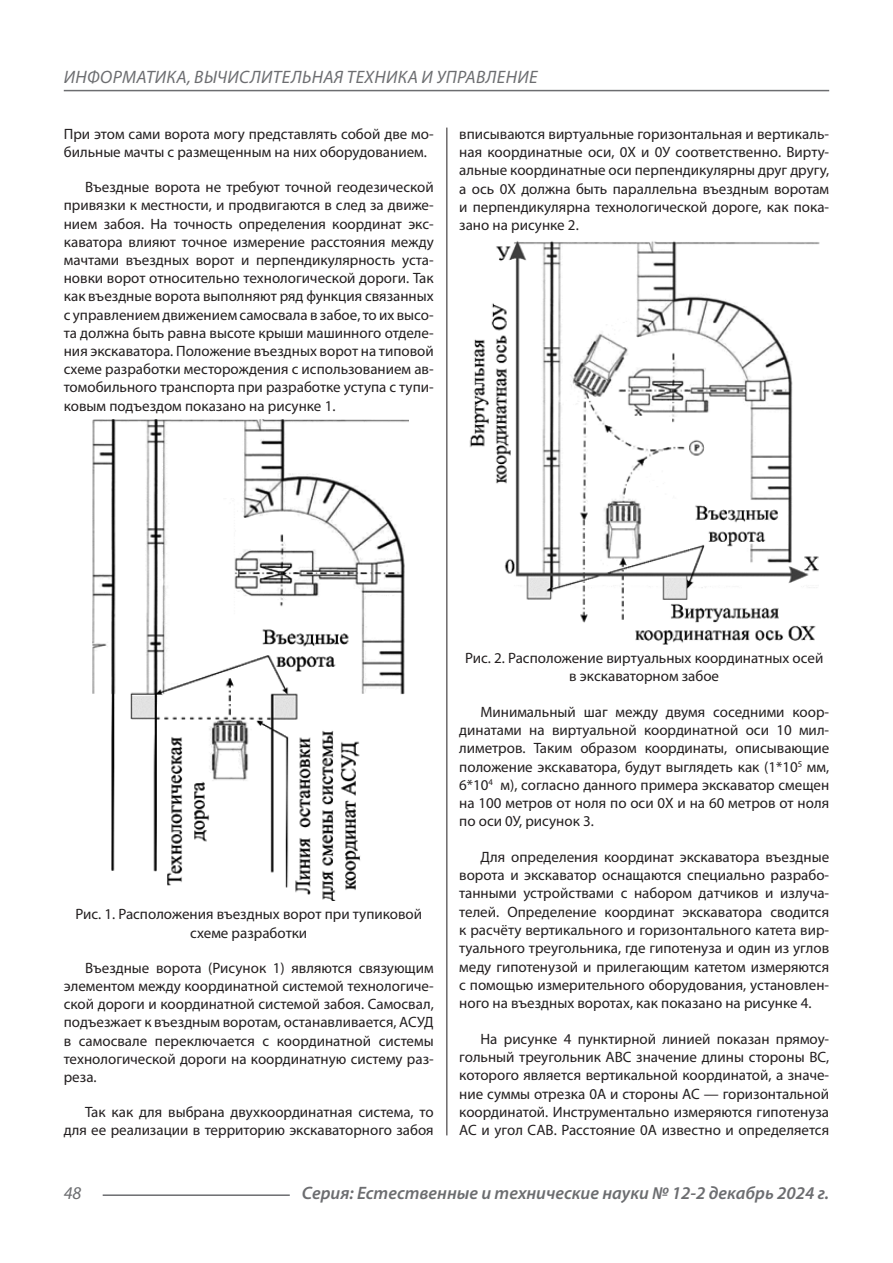
<style>
.page{position:relative;width:893px;height:1263px;background:#fff}
.page>*{position:absolute;margin:0;border:0;box-sizing:border-box;transform-origin:0 0}
.t1{font:italic 600 18px "Myriad Pro";color:#6c6d70}
.t2{font:italic 18px "Myriad Pro";letter-spacing:.02em;color:#6c6d70}
.Статья_текст{font:15px/18.3px "Myriad Pro";color:#231f20;text-align:justify}
</style>
<div class="page">
<hr style="left:446px;top:128px;width:1px;height:1007px;background:#231f20">
<hr style="left:103px;top:1194px;width:187px;height:2px;background:#6c6d70">
<hr style="left:64px;top:90px;width:765px;height:1px;background:#6c6d70">
<img style="left:92px;top:419px;width:317px;height:482px">
<img style="left:469px;top:241px;width:351px;height:403px">
<p class="t2" style="left:64px;top:66px;width:475px">ИНФОРМАТИКА, ВЫЧИСЛИТЕЛЬНАЯ ТЕХНИКА И УПРАВЛЕНИЕ</p>
<p class="Статья_текст" style="left:64px;top:124px;width:371px">При этом сами ворота могу представлять собой две мо&shy;бильные мачты с размещенным на них оборудованием.</p>
<p class="Статья_текст" style="left:64px;top:178px;width:371px;text-indent:21px">Въездные ворота не требуют точной геодезической привязки к местности, и продвигаются в след за движе&shy;нием забоя. На точность определения координат экс&shy;каватора влияют точное измерение расстояния между мачтами въездных ворот и перпендикулярность уста&shy;новки ворот относительно технологической дороги. Так как въездные ворота выполняют ряд функция связанных с управлением движением самосвала в забое, то их высо&shy;та должна быть равна высоте крыши машинного отделе&shy;ния экскаватора. Положение въездных ворот на типовой схеме разработки месторождения с использованием ав&shy;томобильного транспорта при разработке уступа с тупи&shy;ковым подъездом показано на рисунке 1.</p>
<p class="Статья_текст" style="left:459px;top:124px;width:371px">вписываются виртуальные горизонтальная и вертикаль&shy;ная координатные оси, 0Х и 0У соответственно. Вирту&shy;альные координатные оси перпендикулярны друг другу, а ось 0Х должна быть параллельна въездным воротам и перпендикулярна технологической дороге, как пока&shy;зано на рисунке 2.</p>
<p class="Статья_текст" style="left:75px;top:905px;width:348px;text-align:center">Рис. 1. Расположения въездных ворот при тупиковой схеме разработки</p>
<p class="Статья_текст" style="left:64px;top:958px;width:371px;text-indent:21px">Въездные ворота (Рисунок 1) являются связующим элементом между координатной системой технологиче&shy;ской дороги и координатной системой забоя. Самосвал, подъезжает к въездным воротам, останавливается, АСУД в самосвале переключается с координатной системы технологической дороги на координатную систему раз&shy;реза.</p>
<p class="Статья_текст" style="left:64px;top:1103px;width:371px;text-align:right">Так как для выбрана двухкоординатная система, то для ее реализации в территорию экскаваторного забоя</p>
<p class="Статья_текст" style="left:465px;top:648px;width:360px;text-align:center">Рис. 2. Расположение виртуальных координатных осей в экскаваторном забое</p>
<p class="Статья_текст" style="left:459px;top:702px;width:371px;text-indent:21px">Минимальный шаг между двумя соседними коор&shy;динатами на виртуальной координатной оси 10 мил&shy;лиметров. Таким образом координаты, описывающие положение экскаватора, будут выглядеть как (1*10<sup>5</sup> мм, 6*10<sup>4</sup> м), согласно данного примера экскаватор смещен на 100 метров от ноля по оси 0Х и на 60 метров от ноля по оси 0У, рисунок 3.</p>
<p class="Статья_текст" style="left:459px;top:847px;width:371px;text-indent:21px">Для определения координат экскаватора въездные ворота и экскаватор оснащаются специально разрабо&shy;танными устройствами с набором датчиков и излуча&shy;телей. Определение координат экскаватора сводится к расчёту вертикального и горизонтального катета вир&shy;туального треугольника, где гипотенуза и один из углов меду гипотенузой и прилегающим катетом измеряются с помощью измерительного оборудования, установлен&shy;ного на въездных воротах, как показано на рисунке 4.</p>
<p class="Статья_текст" style="left:459px;top:1029px;width:371px;text-indent:21px">На рисунке 4 пунктирной линией показан прямоу&shy;гольный треугольник АВС значение длины стороны ВС, которого является вертикальной координатой, а значе&shy;ние суммы отрезка 0А и стороны АС — горизонтальной координатой. Инструментально измеряются гипотенуза АС и угол САВ. Расстояние 0А известно и определяется</p>
<p class="t2" style="left:64px;top:1182px;width:19px">48</p>
<p class="t1" style="left:302px;top:1182px;width:529px">Серия: Естественные и технические науки № 12-2 декабрь 2024 г.</p>
</div>
